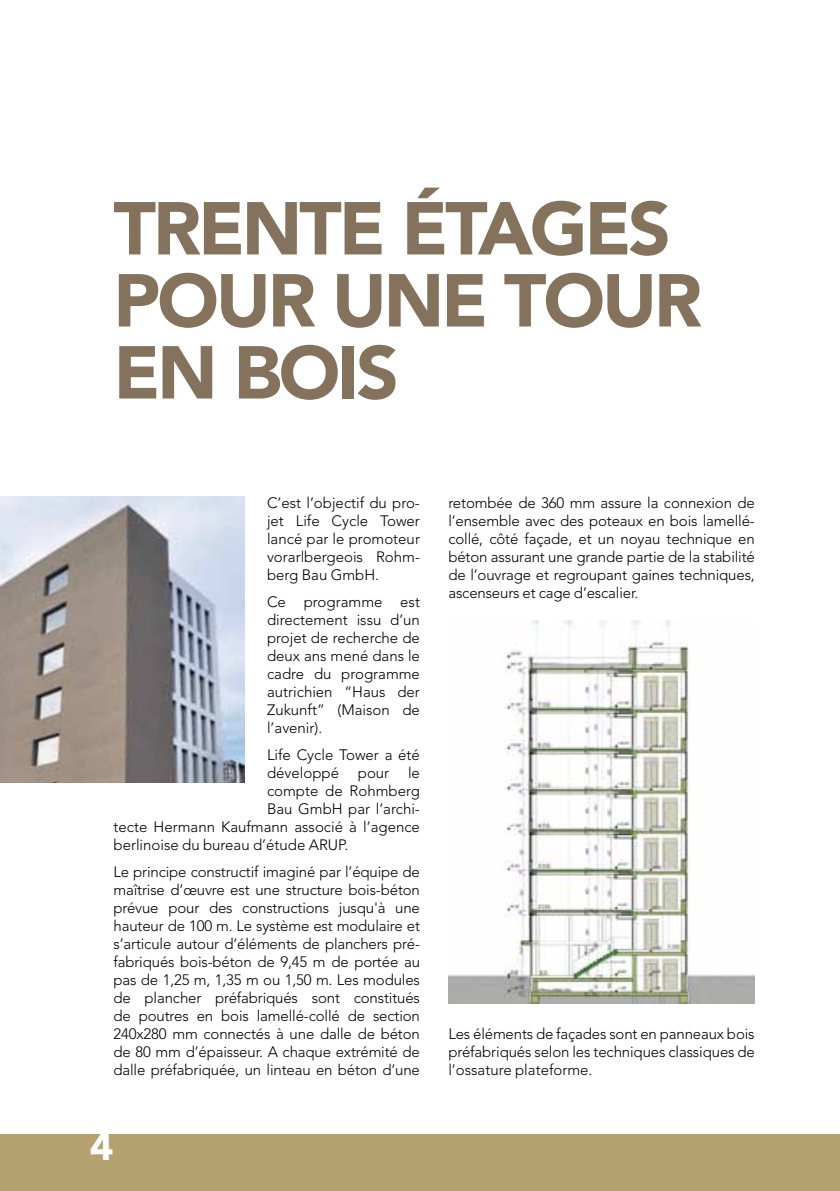
<style>
.page{position:relative;width:840px;height:1191px;background:#fff}
.page>*{position:absolute;margin:0;border:0;box-sizing:border-box;transform-origin:0 0}
.t1{font:900 74px/72px "Avenir LT Std";letter-spacing:-.04em;color:#84725c}
.t2{font:900 40px "Avenir LT Std";color:#fff}
.t3{font:300 15px/18px "Avenir LT Std";color:#000;text-align:justify}
</style>
<div class="page">
<div style="left:0;top:1134px;width:839px;height:57px;background:#b6a170"></div>
<img style="left:448px;top:620px;width:306px;height:383px">
<img style="left:0;top:496px;width:244px;height:286px">
<h1 class="t1" style="left:113px;top:192px;width:589px">TRENTE ÉTAG ES<br>POUR UNE TOUR<br>EN BOIS</h1>
<p class="t3" style="left:267px;top:493px;width:154px">C’est l’objectif du pro&shy;jet Life Cycle Tower lancé par le promoteur vorarlbergeois Rohm&shy;berg Bau GmbH.</p>
<p class="t3" style="left:267px;top:592px;width:154px">Ce programme est directement issu d’un projet de recherche de deux ans mené dans le cadre du programme autrichien “Haus der Zukunft” (M aison de l’avenir).</p>
<p class="t3" style="left:267px;top:745px;width:154px">Life Cycle Tower a été</p>
<p class="t3" style="left:267px;top:763px;width:154px">développé pour le</p>
<p class="t3" style="left:267px;top:781px;width:154px">compte de Rohmberg</p>
<p class="t3" style="left:267px;top:799px;width:154px">Bau GmbH par l’archi-</p>
<p class="t3" style="left:113px;top:817px;width:308px">tecte Hermann Kaufmann associé à l’agence</p>
<p class="t3" style="left:113px;top:835px;width:236px">berlinoise du bureau d’étude ARUP.</p>
<p class="t3" style="left:113px;top:862px;width:308px">Le principe constructif imaginé par l’équipe de maîtrise d’œuvre est une structure bois-béton prévue pour des constructions jusqu'à une hauteur de 100 m. Le système est modulaire et s’articule autour d’éléments de planchers pré&shy;fabriqués bois-béton de 9,45 m de portée au pas de 1,25 m, 1,35 m ou 1,50 m. Les modules de plancher préfabriqués sont constitués de poutres en bois lamellé-collé de section 240x280 mm connectés à une dalle de béton de 80 mm d’épaisseur. A chaque extrémité de dalle préfabriquée, un linteau en béton d’une</p>
<h2 class="t2" style="left:90px;top:1121px;width:25px">4</h2>
<p class="t3" style="left:448px;top:493px;width:308px">retombée de 360 mm assure la connexion de l’ensemble avec des poteaux en bois lamellé&shy;collé, côté façade, et un noyau technique en béton assurant une grande partie de la stabilité de l’ouvrage et regroupant gaines techniques, ascenseurs et cage d’escalier.</p>
<p class="t3" style="left:448px;top:1024px;width:308px">Les éléments de façades sont en panneaux bois préfabriqués selon les techniques classiques de l’ossature plateforme.</p>
</div>
